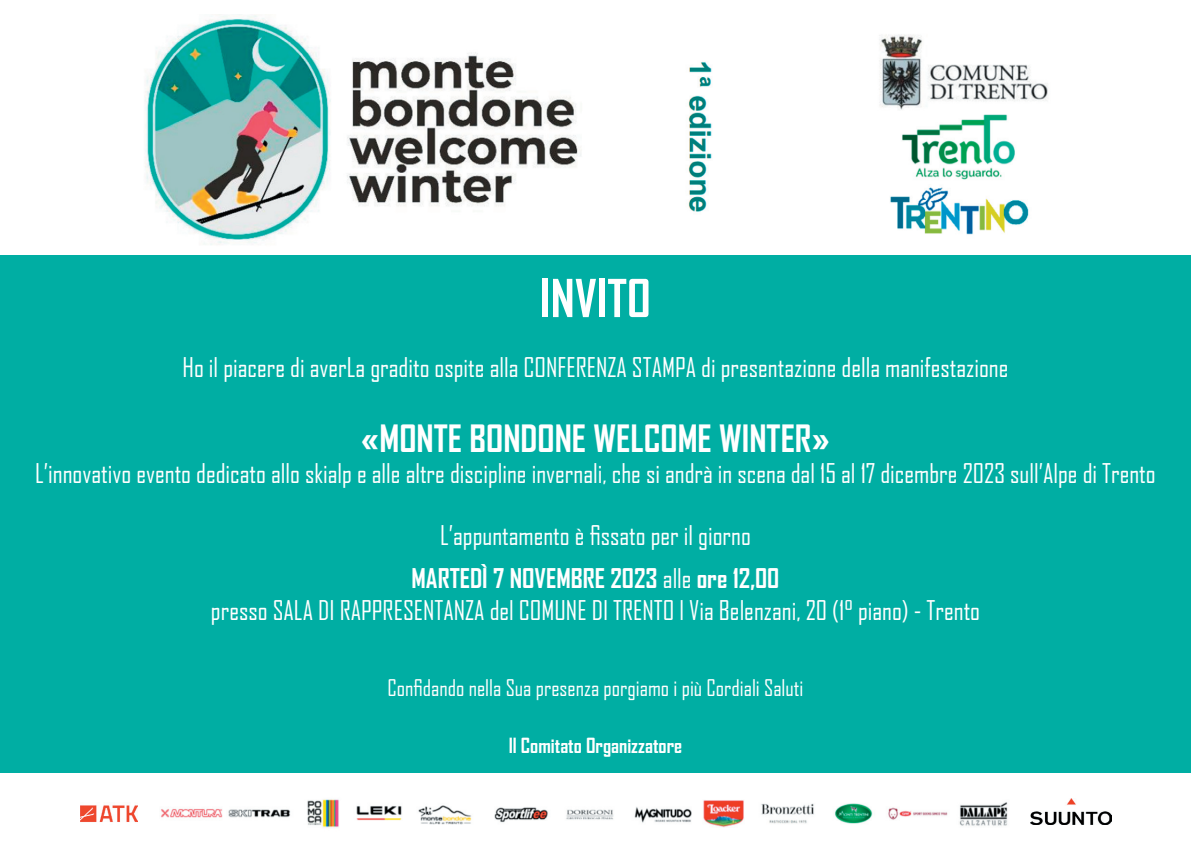
<style>
.page{position:relative;width:1191px;height:851px;background:#fff}
.page>*{position:absolute;margin:0;border:0;box-sizing:border-box;transform-origin:0 0}
.t1{font:700 50px "Agency FB";color:#fff}
.t2{font:700 36px "Agency FB";color:#fff}
.t3{font:26px "Agency FB";color:#fff}
.t4{font:700 26px "Agency FB";color:#fff}
.t5{font:22px "Agency FB";color:#fff}
.t6{font:700 20px "Agency FB";color:#fff}
.s1{font-weight:400}
</style>
<div class="page">
<div style="left:0;top:255px;width:1191px;height:517px;background:#00aea3"></div>
<img style="left:145px;top:14px;width:903px;height:231px">
<img style="left:161px;top:799px;width:847px;height:29px">
<img style="left:1030px;top:798px;width:81px;height:26px">
<img style="left:81px;top:805px;width:56px;height:17px">
<p class="t1" style="left:540px;top:267px;width:112px">INVITO</p>
<p class="t3" style="left:182px;top:351px;width:827px">Ho il piacere di averLa gradito ospite alla CONFERENZA STAMPA di presentazione della manifestazione</p>
<p class="t2" style="left:361px;top:415px;width:470px">«MONTE BONDONE WELCOME WINTER»</p>
<p class="t3" style="left:35px;top:457px;width:1122px">L’innovativo evento dedicato allo skialp e alle altre discipline invernali, che si andrà in scena dal 15 al 17 dicembre 2023 sull’Alpe di Trento</p>
<p class="t3" style="left:440px;top:519px;width:312px">L’appuntamento è fissato per il giorno</p>
<p class="t4" style="left:411px;top:562px;width:369px">MARTEDÌ 7 NOVEMBRE 2023 <span class="s1">alle</span> ore 12,00</p>
<p class="t3" style="left:211px;top:594px;width:770px">presso SALA DI RAPPRESENTANZA del COMUNE DI TRENTO l Via Belenzani, 20 (1° piano) - Trento</p>
<p class="t5" style="left:387px;top:674px;width:417px">Confidando nella Sua presenza porgiamo i più Cordiali Saluti</p>
<p class="t6" style="left:509px;top:732px;width:175px">Il Comitato Organizzatore</p>
</div>
